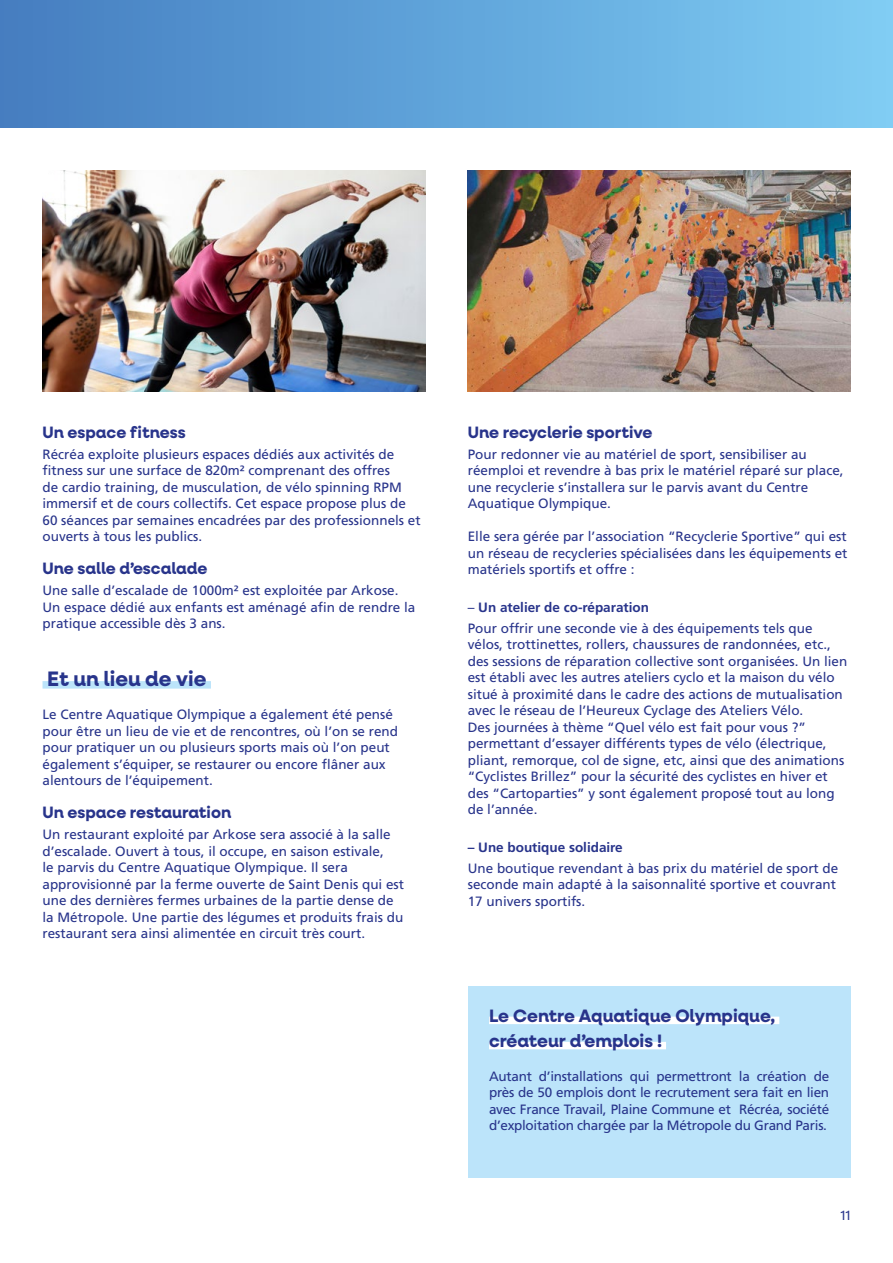
<style>
.page{position:relative;width:893px;height:1263px;background:#fff}
.page>*{position:absolute;margin:0;border:0;box-sizing:border-box;transform-origin:0 0}
.t1{font:700 21px "Neulis Neue";color:#28348b}
.t2{font:700 18px/25.2px "Neulis Neue";color:#28348b}
.t3{font:700 16.5px "Neulis Neue";color:#28348b}
.t4{font:13.5px/16.5px "Frutiger LT Pro";color:#28348b}
.t5{font:700 13.5px "Frutiger LT Pro";color:#28348b}
.t6{font:13.5px "Neulis Neue";color:#28348b}
.s1{font-weight:700}
</style>
<div class="page">
<div style="left:43px;top:681px;width:168px;height:8px;background:#bce4fa"></div>
<img style="left:43px;top:170px;width:382px;height:221px">
<img style="left:468px;top:170px;width:382px;height:221px">
<div style="left:468px;top:986px;width:382px;height:192px;background:#bce4fa"></div>
<div style="left:489px;top:1017px;width:290px;height:7px;background:#fff"></div>
<div style="left:489px;top:1042px;width:177px;height:7px;background:#fff"></div>
<div style="left:0;top:0;width:893px;height:128px;background:linear-gradient(to right,#447dc0,#7fcdf4)"></div>
<p class="t3" style="left:43px;top:421px;width:145px">Un espace fitness</p>
<p class="t4" style="left:43px;top:446px;width:380px">Récréa exploite plusieurs espaces dédiés aux activités de fitness sur une surface de 820m² comprenant des offres<br>de cardio training, de musculation, de vélo spinning RPM immersif et de cours collectifs. Cet espace propose plus de 60 séances par semaines encadrées par des professionnels et ouverts à tous les publics.</p>
<p class="t3" style="left:43px;top:557px;width:167px">Une salle d’escalade</p>
<p class="t4" style="left:43px;top:582px;width:374px">Une salle d’escalade de 1000m² est exploitée par Arkose.<br>Un espace dédié aux enfants est aménagé afin de rendre la pratique accessible dès 3 ans.</p>
<h1 class="t1" style="left:47px;top:664px;width:161px">Et un lieu de vie</h1>
<p class="t4" style="left:43px;top:706px;width:357px">Le Centre Aquatique Olympique a également été pensé pour être un lieu de vie et de rencontres, où l’on se rend pour pratiquer un ou plusieurs sports mais où l’on peut également s’équiper, se restaurer ou encore flâner aux alentours de l’équipement.</p>
<p class="t3" style="left:43px;top:801px;width:190px">Un espace restauration</p>
<p class="t4" style="left:43px;top:826px;width:363px">Un restaurant exploité par Arkose sera associé à la salle d’escalade. Ouvert à tous, il occupe, en saison estivale,<br>le parvis du Centre Aquatique Olympique. Il sera approvisionné par la ferme ouverte de Saint Denis qui est une des dernières fermes urbaines de la partie dense de la Métropole. Une partie des légumes et produits frais du restaurant sera ainsi alimentée en circuit très court.</p>
<p class="t3" style="left:468px;top:421px;width:186px">Une recyclerie sportive</p>
<p class="t4" style="left:468px;top:446px;width:377px">Pour redonner vie au matériel de sport, sensibiliser au réemploi et revendre à bas prix le matériel réparé sur place, une recyclerie s’installera sur le parvis avant du Centre Aquatique Olympique.</p>
<p class="t4" style="left:468px;top:528px;width:381px;text-align:justify">Elle sera gérée par l’association “Recyclerie Sportive” qui est un réseau de recycleries spécialisées dans les équipements et matériels sportifs et offre :</p>
<p class="t4" style="left:468px;top:597px;width:346px;line-height:21px">– <span class="s1">Un atelier de co-réparation<br></span>Pour offrir une seconde vie à des équipements tels que</p>
<p class="t4" style="left:468px;top:636px;width:381px">vélos, trottinettes, rollers, chaussures de randonnées, etc., des sessions de réparation collective sont organisées. Un lien est établi avec les autres ateliers cyclo et la maison du vélo situé à proximité dans le cadre des actions de mutualisation avec le réseau de l’Heureux Cyclage des Ateliers Vélo.<br>Des journées à thème “Quel vélo est fait pour vous ?” permettant d’essayer différents types de vélo (électrique, pliant, remorque, col de signe, etc, ainsi que des animations “Cyclistes Brillez” pour la sécurité des cyclistes en hiver et des “Cartoparties” y sont également proposé tout au long de l’année.</p>
<p class="t5" style="left:468px;top:839px;width:157px">– Une boutique solidaire</p>
<p class="t4" style="left:468px;top:860px;width:372px">Une boutique revendant à bas prix du matériel de sport de seconde main adapté à la saisonnalité sportive et couvrant<br>17 univers sportifs.</p>
<h2 class="t2" style="left:489px;top:1002px;width:288px">Le Centre Aquatique Olympique, créateur d’emplois !</h2>
<p class="t4" style="left:489px;top:1068px;width:342px;text-align:justify">Autant d’installations qui permettront la création de près de 50 emplois dont le recrutement sera fait en lien avec France Travail, Plaine Commune et Récréa, société d’exploitation chargée par la Métropole du Grand Paris.</p>
<p class="t6" style="left:840px;top:1206px;width:11px">11</p>
</div>
